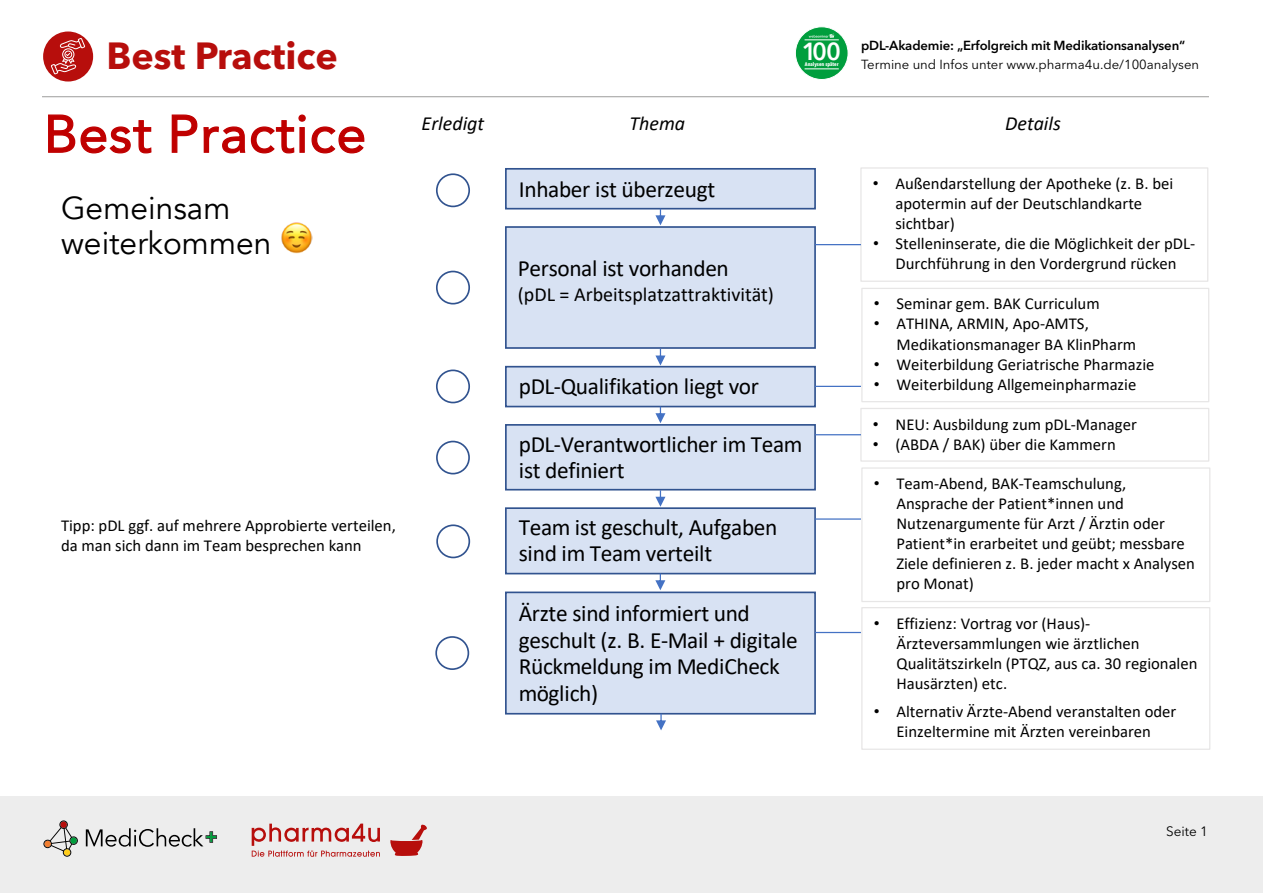
<style>
.page{position:relative;width:1263px;height:893px;background:#fff}
.page>*{position:absolute;margin:0;border:0;box-sizing:border-box;transform-origin:0 0}
.t1{font:52.35px "Avenir";letter-spacing:.02em;color:#c00000}
.t2{font:700 37.5px "Avenir Next LT Pro";color:#b70e0c}
.t3{font:31.65px/34.8px "Avenir";color:#000}
.t4{font:600 24.45px "Avenir Next LT Pro";color:#fff}
.t5{font:23.4px/26.7px "Calibri";letter-spacing:-.015em;color:#000}
.t6{font:20.1px "Calibri";color:#000}
.t7{font:italic 20.1px "Calibri";color:#000}
.t8{font:16.65px/20.1px "Calibri";color:#000}
.t9{font:13.5px "Avenir Next LT Pro";color:#000}
.t10{font:600 13.05px "Avenir Next LT Pro";letter-spacing:-.01em;color:#000}
.t11{font:13.05px "Avenir Next LT Pro";color:#000}
.t12{font:700 condensed 5.25px "Avenir Next LT Pro";color:#fff}
.s1{color:rgb(0 0 0/0)}
.s2{font-family:"Arial"}
</style>
<div class="page">
<div style="left:0;top:796px;width:1263px;height:97px;background:#ededed"></div>
<svg style="left:43px;top:820px;width:35px;height:37px"></svg>
<svg style="left:86px;top:828px;width:131px;height:19px"></svg>
<svg style="left:252px;top:824px;width:128px;height:33px"></svg>
<svg style="left:390px;top:824px;width:37px;height:32px"></svg>
<div style="left:43px;top:32px;width:50px;height:50px;background:#b70e0c;border-radius:50%"></div>
<svg style="left:51px;top:38px;width:34px;height:36px"></svg>
<hr style="left:42px;top:96px;width:1167px;height:1px;background:#9d9d9c">
<div style="left:795px;top:27px;width:53px;height:52px;background:#009e3d;border-radius:50%"></div>
<div style="left:795px;top:27px;width:53px;height:53px;border:1px solid #fff;border-radius:50%"></div>
<svg style="left:809px;top:33px;width:26px;height:5px"></svg>
<hr style="left:804px;top:40px;width:35px;height:1px;background:#fff">
<hr style="left:804px;top:69px;width:35px;height:1px;background:#fff">
<div style="left:506px;top:592px;width:309px;height:122px;background:#d8e2f3"></div>
<div style="left:505px;top:591px;width:311px;height:124px;border:2px solid #31538f"></div>
<div style="left:506px;top:508px;width:309px;height:66px;background:#d8e2f3"></div>
<div style="left:505px;top:507px;width:311px;height:67px;border:2px solid #31538f"></div>
<div style="left:506px;top:425px;width:309px;height:65px;background:#d8e2f3"></div>
<div style="left:505px;top:424px;width:311px;height:66px;border:2px solid #31538f"></div>
<div style="left:506px;top:367px;width:309px;height:40px;background:#d8e2f3"></div>
<div style="left:505px;top:366px;width:311px;height:41px;border:2px solid #31538f"></div>
<div style="left:506px;top:169px;width:309px;height:40px;background:#d8e2f3"></div>
<div style="left:505px;top:168px;width:311px;height:41px;border:2px solid #31538f"></div>
<div style="left:861px;top:467px;width:349px;height:135px;border:1px solid #e7e6e6"></div>
<div style="left:436px;top:173px;width:34px;height:34px;border:2px solid #31538f;border-radius:50%"></div>
<img style="left:281px;top:222px;width:31px;height:32px">
<div style="left:436px;top:369px;width:34px;height:34px;border:2px solid #31538f;border-radius:50%"></div>
<div style="left:436px;top:441px;width:34px;height:33px;border:2px solid #31538f;border-radius:50%"></div>
<div style="left:436px;top:524px;width:34px;height:34px;border:2px solid #31538f;border-radius:50%"></div>
<div style="left:435px;top:636px;width:34px;height:34px;border:2px solid #31538f;border-radius:50%"></div>
<div style="left:861px;top:288px;width:348px;height:114px;border:1px solid #e7e6e6"></div>
<svg style="left:655px;top:407px;width:10px;height:16px"></svg>
<svg style="left:655px;top:490px;width:10px;height:17px"></svg>
<svg style="left:655px;top:574px;width:10px;height:16px"></svg>
<svg style="left:656px;top:714px;width:10px;height:16px"></svg>
<hr style="left:815px;top:518px;width:46px;height:2px;background:#4472c4">
<hr style="left:815px;top:632px;width:46px;height:1px;background:#4472c4">
<div style="left:861px;top:607px;width:349px;height:143px;border:1px solid #e7e6e6"></div>
<div style="left:506px;top:227px;width:309px;height:121px;background:#d8e2f3"></div>
<div style="left:505px;top:226px;width:311px;height:123px;border:2px solid #31538f"></div>
<div style="left:860px;top:167px;width:348px;height:115px;border:1px solid #e7e6e6"></div>
<div style="left:436px;top:271px;width:34px;height:33px;border:2px solid #31538f;border-radius:50%"></div>
<div style="left:860px;top:408px;width:349px;height:54px;border:1px solid #e7e6e6"></div>
<hr style="left:815px;top:434px;width:46px;height:1px;background:#4472c4">
<hr style="left:815px;top:386px;width:46px;height:1px;background:#4472c4">
<hr style="left:815px;top:244px;width:46px;height:1px;background:#4472c4">
<svg style="left:655px;top:349px;width:10px;height:17px"></svg>
<svg style="left:655px;top:209px;width:10px;height:16px"></svg>
<h2 class="t2" style="left:106px;top:33px;width:233px">Best Practice</h2>
<h1 class="t1" style="left:44px;top:92px;width:324px">Best Practice</h1>
<h3 class="t3" style="left:61px;top:191px;width:252px">Gemeinsam weiterkommen <span class="s1">☺</span></h3>
<p class="t8" style="left:61px;top:515px;width:336px">Tipp: pDL ggf. auf mehrere Approbierte verteilen, da man sich dann im Team besprechen kann</p>
<h3 class="t4" style="left:802px;top:37px;width:41px">100</h3>
<p class="t12" style="left:805px;top:61px;width:35px">Analysen später</p>
<p class="t10" style="left:861px;top:37px;width:326px">pDL-Akademie: „Erfolgreich mit Medikationsanalysen“</p>
<p class="t11" style="left:861px;top:56px;width:340px">Termine und Infos unter www.pharma4u.de/100analysen</p>
<p class="t7" style="left:421px;top:110px;width:64px">Erledigt</p>
<p class="t7" style="left:629px;top:109px;width:57px">Thema</p>
<p class="t7" style="left:1005px;top:110px;width:57px">Details</p>
<h3 class="t5" style="left:519px;top:175px;width:198px">Inhaber ist überzeugt</h3>
<h3 class="t5" style="left:518px;top:254px;width:213px">Personal ist vorhanden</h3>
<p class="t6" style="left:518px;top:280px;width:258px">(pDL = Arbeitsplatzattraktivität)</p>
<h3 class="t5" style="left:519px;top:372px;width:242px">pDL-Qualifikation liegt vor</h3>
<h3 class="t5" style="left:519px;top:430px;width:285px">pDL-Verantwortlicher im Team ist definiert</h3>
<h3 class="t5" style="left:519px;top:513px;width:260px">Team ist geschult, Aufgaben sind im Team verteilt</h3>
<h3 class="t5" style="left:519px;top:599px;width:281px">Ärzte sind informiert und geschult (z. B. E-Mail + digitale<br>Rückmeldung im MediCheck möglich)</h3>
<p class="t8" style="left:895px;top:173px;width:279px;text-indent:-23px"><span class="s2">•</span> Außendarstellung der Apotheke (z. B. bei apotermin auf der Deutschlandkarte sichtbar)</p>
<p class="t8" style="left:873px;top:233px;width:324px;text-align:center"><span class="s2">•</span> Stelleninserate, die die Möglichkeit der pDL-<br>Durchführung in den Vordergrund rücken</p>
<p class="t8" style="left:874px;top:293px;width:227px"><span class="s2">•</span> Seminar gem. BAK Curriculum</p>
<p class="t8" style="left:896px;top:313px;width:241px;text-indent:-23px"><span class="s2">•</span> ATHINA, ARMIN, Apo-AMTS,<br>Medikationsmanager BA KlinPharm</p>
<p class="t8" style="left:874px;top:354px;width:282px"><span class="s2">•</span> Weiterbildung Geriatrische Pharmazie</p>
<p class="t8" style="left:874px;top:374px;width:264px"><span class="s2">•</span> Weiterbildung Allgemeinpharmazie</p>
<p class="t8" style="left:873px;top:414px;width:265px"><span class="s2">•</span> NEU: Ausbildung zum pDL-Manager</p>
<p class="t8" style="left:873px;top:434px;width:244px"><span class="s2">•</span> (ABDA / BAK) über die Kammern</p>
<p class="t8" style="left:896px;top:473px;width:300px;text-indent:-23px"><span class="s2">•</span> Team-Abend, BAK-Teamschulung, Ansprache der Patient*innen und Nutzenargumente für Arzt / Ärztin oder Patient*in erarbeitet und geübt; messbare Ziele definieren z. B. jeder macht x Analysen pro Monat)</p>
<p class="t8" style="left:896px;top:613px;width:302px;text-indent:-23px"><span class="s2">•</span> Effizienz: Vortrag vor (Haus)- Ärzteversammlungen wie ärztlichen Qualitätszirkeln (PTQZ, aus ca. 30 regionalen Hausärzten) etc.</p>
<p class="t8" style="left:874px;top:701px;width:304px;text-align:center"><span class="s2">•</span> Alternativ Ärzte-Abend veranstalten oder<br>Einzeltermine mit Ärzten vereinbaren</p>
<p class="t9" style="left:1166px;top:823px;width:43px">Seite 1</p>
</div>
